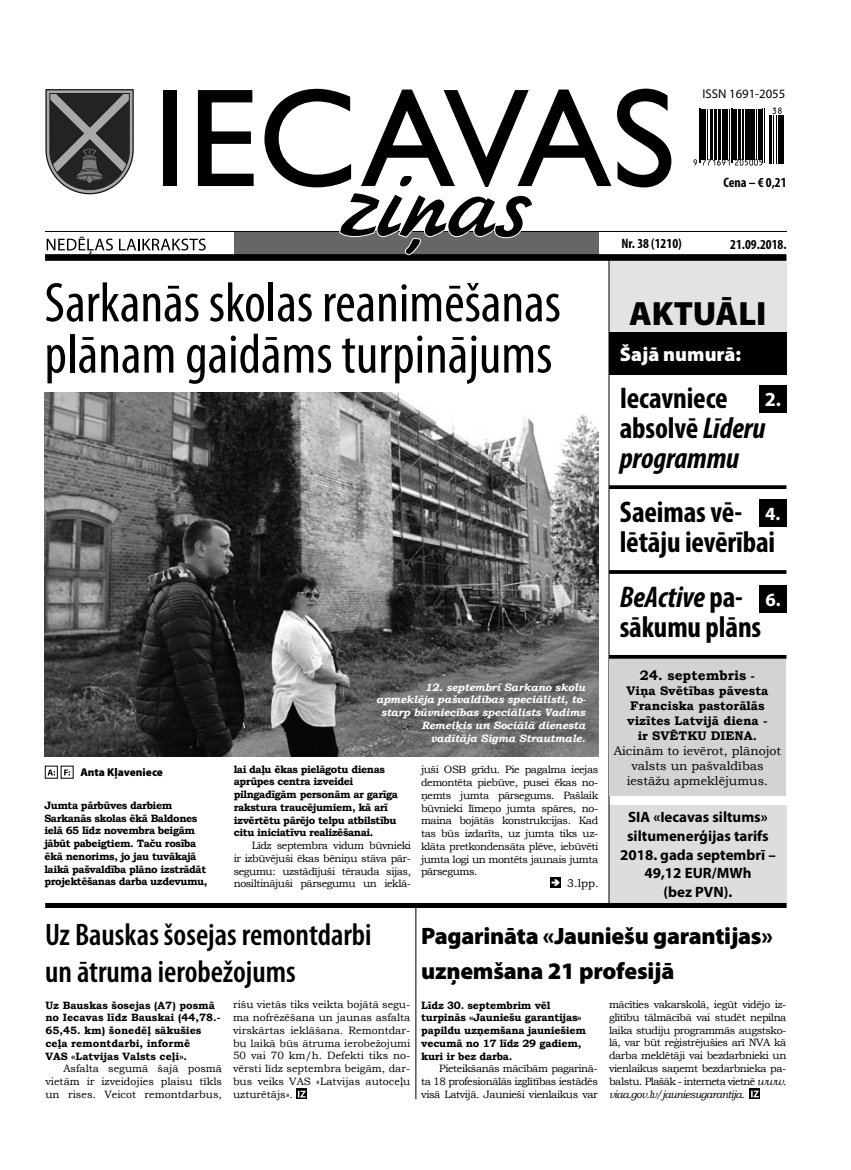
<style>
.page{position:relative;width:851px;height:1170px;background:#fff}
.page>*{position:absolute;margin:0;border:0;box-sizing:border-box;transform-origin:0 0}
.t1{font:condensed 56.25px/51.2px "Myriad Pro";color:#000}
.t2{font:900 33.75px "Myriad Pro";color:#000}
.t3{font:600 condensed 31.25px/36.2px "Myriad Pro";color:#000}
.t4{font:700 condensed 30px/30px "Myriad Pro";letter-spacing:-.005em;color:#000}
.t5{font:900 23.75px/35px "Myriad Pro";letter-spacing:-.01em;color:#000}
.t6{font:900 20px "Myriad Pro";color:#fff}
.t7{font:700 20px "Myriad Pro";color:#fff}
.t8{font:700 18.75px "Myriad Pro";color:#fff}
.t9{font:700 15px/18.8px "Myriad Pro";color:#000;text-align:center}
.t10{font:700 condensed 13.75px "Myriad Pro";color:#000}
.t11{font:700 13.75px "Bookman Old Style";color:#000}
.t12{font:12.75px "Myriad Pro";color:#000}
.t13{font:700 12.5px/15px "Bookman Old Style";color:#000;text-align:center}
.t14{font:12.5px/15px "Bookman Old Style";color:#000;text-align:center}
.t15{font:900 11.25px "Myriad Pro";color:#000}
.t16{font:11.25px "Bookman Old Style";color:#000}
.t17{font:10.62px/12.8px "Bookman Old Style";letter-spacing:-.04em;color:#000;text-align:justify}
.t18{font:700 10.62px/12.8px "Bookman Old Style";letter-spacing:-.04em;color:#000}
.t19{font:italic 700 10.62px/12.8px "Bookman Old Style";letter-spacing:-.01em;color:#fff;text-align:right}
.t20{font:700 10.62px/12.8px "Bookman Old Style";color:#000}
.t21{font:700 10.62px/12.8px "Bookman Old Style";letter-spacing:-.02em;color:#000}
.s1{font-style:italic}
.s2{font-size:12.5px}
</style>
<div class="page">
<div style="left:234px;top:232px;width:364px;height:22px;background:#666"></div>
<hr style="left:45px;top:231px;width:741px;height:1px;background:#000">
<div style="left:45px;top:254px;width:741px;height:7px;background:#000"></div>
<svg style="left:47px;top:237px;width:66px;height:17px"></svg>
<svg style="left:119px;top:238px;width:87px;height:12px"></svg>
<div style="left:163px;top:90px;width:13px;height:96px;background:#000"></div>
<svg style="left:198px;top:90px;width:55px;height:96px"></svg>
<svg style="left:617px;top:89px;width:54px;height:98px"></svg>
<svg style="left:264px;top:89px;width:347px;height:167px"></svg>
<svg style="left:45px;top:89px;width:89px;height:105px;background:#5d5d5d"></svg>
<svg style="left:609px;top:485px;width:177px;height:4px"></svg>
<svg style="left:609px;top:570px;width:177px;height:4px"></svg>
<hr style="left:609px;top:655px;width:177px;height:3px;background:#000">
<div style="left:609px;top:261px;width:177px;height:71px;background:#e2e3e4"></div>
<div style="left:609px;top:332px;width:177px;height:42px;background:#000"></div>
<div style="left:759px;top:385px;width:27px;height:27px;background:#000"></div>
<hr style="left:699px;top:109px;width:1px;height:54px;background:#000">
<hr style="left:700px;top:109px;width:1px;height:54px;background:#000">
<hr style="left:701px;top:109px;width:2px;height:51px;background:#000">
<hr style="left:704px;top:109px;width:1px;height:51px;background:#000">
<hr style="left:707px;top:109px;width:1px;height:51px;background:#000">
<hr style="left:710px;top:109px;width:1px;height:51px;background:#000">
<hr style="left:711px;top:109px;width:1px;height:51px;background:#000">
<hr style="left:714px;top:109px;width:1px;height:51px;background:#000">
<hr style="left:716px;top:109px;width:1px;height:51px;background:#000">
<hr style="left:717px;top:109px;width:3px;height:51px;background:#000">
<hr style="left:721px;top:109px;width:1px;height:51px;background:#000">
<hr style="left:723px;top:109px;width:2px;height:51px;background:#000">
<svg style="left:693px;top:159px;width:36px;height:6px"></svg>
<hr style="left:726px;top:109px;width:2px;height:51px;background:#000">
<hr style="left:729px;top:109px;width:1px;height:51px;background:#000">
<hr style="left:730px;top:109px;width:1px;height:54px;background:#000">
<hr style="left:732px;top:109px;width:1px;height:54px;background:#000">
<hr style="left:733px;top:109px;width:1px;height:51px;background:#000">
<hr style="left:735px;top:109px;width:2px;height:51px;background:#000">
<hr style="left:738px;top:109px;width:2px;height:51px;background:#000">
<hr style="left:741px;top:109px;width:1px;height:51px;background:#000">
<hr style="left:743px;top:109px;width:1px;height:51px;background:#000">
<hr style="left:745px;top:109px;width:2px;height:51px;background:#000">
<hr style="left:748px;top:109px;width:2px;height:51px;background:#000">
<hr style="left:751px;top:109px;width:1px;height:51px;background:#000">
<hr style="left:752px;top:109px;width:2px;height:51px;background:#000">
<hr style="left:756px;top:109px;width:1px;height:51px;background:#000">
<svg style="left:735px;top:159px;width:27px;height:6px"></svg>
<hr style="left:757px;top:109px;width:1px;height:51px;background:#000">
<hr style="left:759px;top:109px;width:2px;height:51px;background:#000">
<hr style="left:762px;top:109px;width:1px;height:54px;background:#000">
<hr style="left:763px;top:109px;width:1px;height:54px;background:#000">
<hr style="left:769px;top:115px;width:1px;height:48px;background:#000">
<hr style="left:770px;top:115px;width:2px;height:48px;background:#000">
<hr style="left:772px;top:115px;width:1px;height:48px;background:#000">
<hr style="left:776px;top:115px;width:1px;height:48px;background:#000">
<hr style="left:777px;top:115px;width:1px;height:48px;background:#000">
<svg style="left:772px;top:108px;width:9px;height:6px"></svg>
<hr style="left:778px;top:115px;width:2px;height:48px;background:#000">
<hr style="left:781px;top:115px;width:2px;height:48px;background:#000">
<div style="left:609px;top:805px;width:177px;height:97px;background:#dcdddf"></div>
<hr style="left:608px;top:260px;width:1px;height:643px;background:#000">
<div style="left:759px;top:500px;width:27px;height:27px;background:#000"></div>
<div style="left:759px;top:585px;width:27px;height:27px;background:#000"></div>
<div style="left:609px;top:658px;width:176px;height:137px;background:#d1d3d4"></div>
<div style="left:45px;top:902px;width:741px;height:5px;background:#000"></div>
<hr style="left:415px;top:905px;width:1px;height:193px;background:#000">
<svg style="left:550px;top:877px;width:11px;height:10px"></svg>
<svg style="left:551px;top:879px;width:8px;height:6px"></svg>
<svg style="left:47px;top:769px;width:8px;height:6px"></svg>
<svg style="left:64px;top:769px;width:6px;height:6px"></svg>
<div style="left:365px;top:922px;width:6px;height:7px;border:2px solid #fff;border-radius:50%"></div>
<svg style="left:45px;top:902px;width:322px;height:27px"></svg>
<svg style="left:296px;top:1088px;width:11px;height:10px"></svg>
<svg style="left:298px;top:1090px;width:7px;height:7px"></svg>
<img style="left:44px;top:393px;width:554px;height:363px">
<svg style="left:749px;top:1088px;width:11px;height:10px"></svg>
<svg style="left:751px;top:1090px;width:7px;height:7px"></svg>
<p class="t12" style="left:702px;top:86px;width:84px">ISSN 1691-2055</p>
<p class="t10" style="left:723px;top:174px;width:65px">Cena – € 0,21</p>
<h1 class="t1" style="left:44px;top:276px;width:518px">Sarkanās skolas reanimēšanas plānam gaidāms turpinājums</h1>
<p class="t15" style="left:80px;top:765px;width:84px">Anta Kļaveniece</p>
<p class="t18" style="left:44px;top:798px;width:164px">Jumta pārbūves darbiem<br>Sarkanās skolas ēkā Baldones ielā 65 līdz novembra beigām jābūt pabeigtiem. Taču rosība ēkā nenorims, jo jau tuvākajā laikā pašvaldība plāno izstrādāt projektēšanas darba uzdevumu,</p>
<p class="t19" style="left:376px;top:680px;width:211px">12. septembrī Sarkano skolu apmeklēja pašvaldības speciālisti, to&shy;starp būvniecības speciālists Vadims Remeiķis un Sociālā dienesta vadītāja Sigma Strautmale.</p>
<p class="t18" style="left:234px;top:762px;width:166px">lai daļu ēkas pielāgotu dienas aprūpes centra izveidei pilngadīgām personām ar garīga rakstura traucējumiem, kā arī izvērtētu pārējo telpu atbilstību citu iniciatīvu realizēšanai.</p>
<p class="t17" style="left:234px;top:839px;width:179px;text-indent:18px">Līdz septembra vidum būvnieki ir izbūvējuši ēkas bēniņu stāva pār&shy;segumu: uzstādījuši tērauda sijas, nosiltinājuši pārsegumu un ieklā-</p>
<p class="t17" style="left:421px;top:763px;width:179px">juši OSB grīdu. Pie pagalma ieejas demontēta piebūve, pusei ēkas no&shy;ņemts jumta pārsegums. Pašlaik būvnieki līmeņo jumta spāres, no&shy;maina bojātās konstrukcijas. Kad tas būs izdarīts, uz jumta tiks uz&shy;klāta pretkondensāta plēve, iebūvēti jumta logi un montēts jaunais jumta pārsegums.</p>
<p class="t16" style="left:567px;top:875px;width:33px">3.lpp.</p>
<p class="t10" style="left:621px;top:234px;width:62px">Nr. 38 (1210)</p>
<p class="t10" style="left:730px;top:235px;width:58px">21.09.2018.</p>
<h2 class="t2" style="left:629px;top:294px;width:139px">AKTUĀLI</h2>
<h3 class="t6" style="left:619px;top:342px;width:123px">Šajā numurā:</h3>
<h3 class="t4" style="left:619px;top:382px;width:147px">Iecavniece absolvē <span class="s1">Līderu programmu</span></h3>
<h3 class="t4" style="left:619px;top:496px;width:157px">Saeimas vē&shy;lētāju ievērībai</h3>
<h3 class="t4" style="left:619px;top:581px;width:143px"><span class="s1">BeActive</span> pa&shy;sākumu plāns</h3>
<h3 class="t7" style="left:764px;top:386px;width:18px">2.</h3>
<h3 class="t8" style="left:765px;top:502px;width:17px">4.</h3>
<h3 class="t8" style="left:765px;top:587px;width:17px">6.</h3>
<p class="t11" style="left:640px;top:665px;width:116px">24. septembris <span class="s2">-</span></p>
<p class="t13" style="left:626px;top:682px;width:143px">Viņa Svētības pāvesta<br>Franciska pastorālās vizītes Latvijā diena - ir SVĒTKU DIENA.</p>
<p class="t14" style="left:613px;top:742px;width:169px">Aicinām to ievērot, plānojot valsts un pašvaldības iestāžu apmeklējumus.</p>
<h3 class="t9" style="left:620px;top:807px;width:157px">SIA «Iecavas siltums» siltumenerģijas tarifs<br>2018. gada septembrī –<br>49,12 EUR/MWh<br>(bez PVN).</h3>
<h3 class="t3" style="left:45px;top:917px;width:328px">Uz Bauskas šosejas remontdarbi un ātruma ierobežojums</h3>
<p class="t17" style="left:233px;top:998px;width:179px">rišu vietās tiks veikta bojātā segu&shy;ma nofrēzēšana un jaunas asfalta virskārtas ieklāšana. Remontdar&shy;bu laikā būs ātruma ierobežojumi 50 vai 70 km/h. Defekti tiks no&shy;vērsti līdz septembra beigām, dar&shy;bus veiks VAS «Latvijas autoceļu uzturētājs».</p>
<p class="t21" style="left:421px;top:998px;width:166px">Līdz 30. septembrim vēl turpinās «Jauniešu garantijas» papildu uzņemšana jauniešiem vecumā no 17 līdz 29 gadiem, kuri ir bez darba.</p>
<h3 class="t5" style="left:421px;top:918px;width:353px">Pagarināta «Jauniešu garantijas» uzņemšana 21 profesijā</h3>
<p class="t17" style="left:609px;top:998px;width:179px">mācīties vakarskolā, iegūt vidējo iz&shy;glītību tālmācībā vai studēt nepilna laika studiju programmās augstsko&shy;lā, var būt reģistrējušies arī NVA kā darba meklētāji vai bezdarbnieki un vienlaikus saņemt bezdarbnieka pa&shy;balstu. Plašāk - interneta vietnē <span class="s1">www. viaa.gov.lv/jauniesugarantija</span>.</p>
<p class="t20" style="left:45px;top:998px;width:177px">Uz Bauskas šosejas (A7) posmā no Iecavas līdz Bauskai (44,78.-<br>65,45. km) šonedēļ sākušies ceļa remontdarbi, informē<br>VAS «Latvijas Valsts ceļi».</p>
<p class="t17" style="left:45px;top:1062px;width:178px;text-indent:18px">Asfalta segumā šajā posmā vietām ir izveidojies plaisu tīkls un rises. Veicot remontdarbus,</p>
<p class="t17" style="left:421px;top:1062px;width:178px;text-indent:18px">Pieteikšanās mācībām pagarinā&shy;ta 18 profesionālās izglītības iestādēs visā Latvijā. Jaunieši vienlaikus var</p>
</div>
